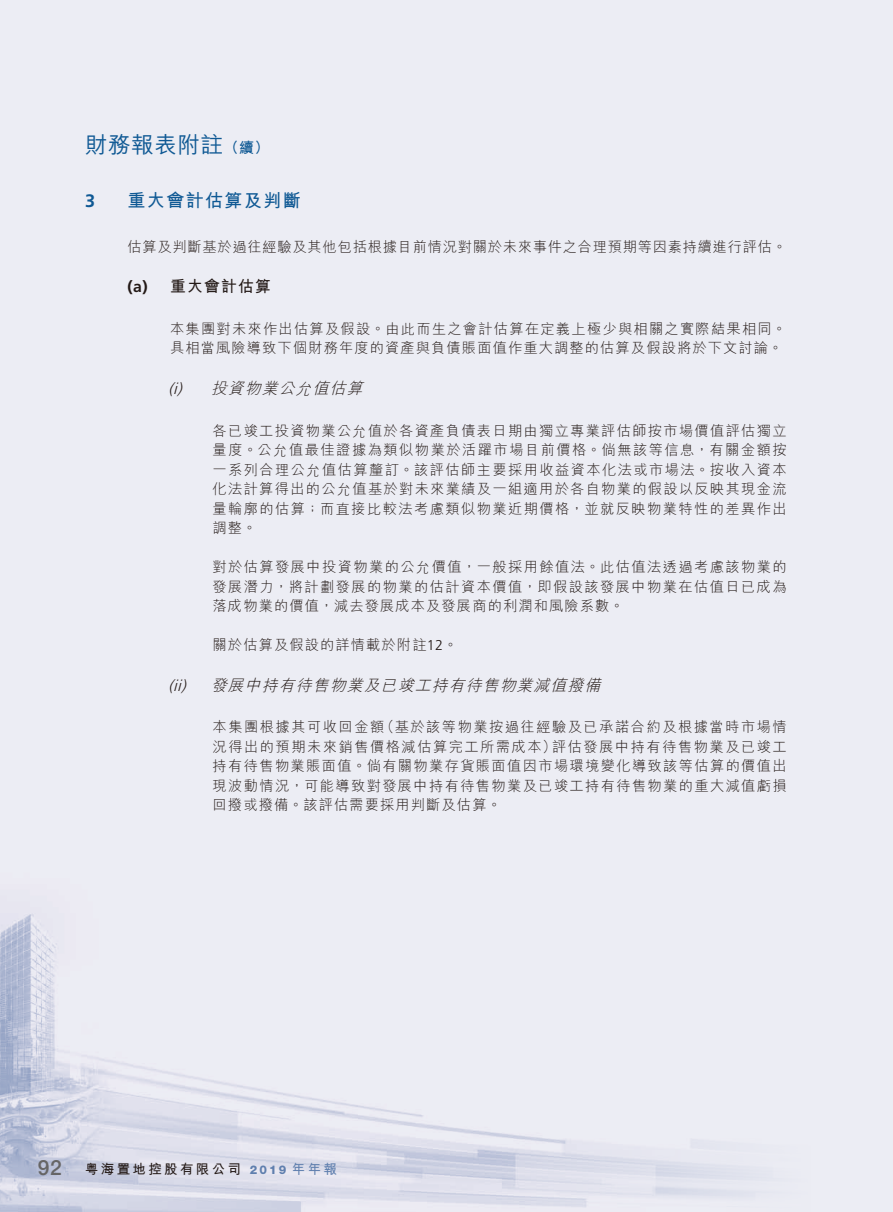
<style>
.page{position:relative;width:893px;height:1212px;background:#fff}
.page>*{position:absolute;margin:0;border:0;box-sizing:border-box;transform-origin:0 0}
.t1{font:500 22.5px "M Hei HK";letter-spacing:.03em;color:#0f5994}
._01_H1{font:700 18px "M Hei HK";letter-spacing:.08em;color:#0f5994}
._01_H1-2{font:700 18px "Frutiger LT Std";color:#0f5994}
._03_H3{font:italic 300 15.75px "M Hei HK";color:#231916}
._02_H2{font:700 15.75px "M Hei HK";letter-spacing:.08em;color:#231916}
._03_H3-2{font:italic 300 15.75px "Frutiger LT Std";color:#231916}
._00_txt{font:300 14.25px/19.5px "M Hei HK";letter-spacing:.08em;color:#231916;text-align:justify}
._00_txt-2{font:300 14.25px "M Hei HK";letter-spacing:.055em;color:#231916}
.t2{font:700 13.5px "M Hei HK";letter-spacing:.175em;color:#231916}
.s1{font-weight:700;font-size:15px}
.s2{font-family:"Frutiger LT Std"}
.s3{font-family:"Helvetica Neue LT Std";font-weight:500;font-size:21px;color:#666565}
.s4{font-family:"M Hei HKS"}
.s5{font-family:"Helvetica Neue LT Std";font-weight:800;font-size:12px;color:#5f7fae}
.s6{color:#5f7fae}
</style>
<div class="page">
<div style="left:0;top:0;width:892px;height:1212px;background:#ecedf4"></div>
<img style="left:0;top:913px;width:759px;height:299px">
<h1 class="t1" style="left:85px;top:128px;width:186px">財務報表附註<span class="s1">（續）</span></h1>
<p class="_01_H1-2" style="left:85px;top:191px;width:12px">3</p>
<p class="_01_H1" style="left:128px;top:188px;width:175px">重大會計估算及判斷</p>
<p class="_00_txt-2" style="left:128px;top:236px;width:661px">估算及判斷基於過往經驗及其他包括根據目前情況對關於未來事件之合理預期等因素持續進行評估。</p>
<p class="_02_H2" style="left:128px;top:275px;width:145px"><span class="s2">(a)</span> 重大會計估算</p>
<p class="_00_txt" style="left:170px;top:318px;width:618px">本集團對未來作出估算及假設。由此而生之會計估算在定義上極少與相關之實際結果相同。具相當風險導致下個財務年度的資產與負債賬面值作重大調整的估算及假設將於下文討論。</p>
<p class="_03_H3" style="left:168px;top:377px;width:201px"><span class="s2">(i)</span> 投資物業公允值估算</p>
<p class="_00_txt" style="left:213px;top:420px;width:576px">各已竣工投資物業公允值於各資產負債表日期由獨立專業評估師按市場價值評估獨立量度。公允值最佳證據為類似物業於活躍市場目前價格。倘無該等信息，有關金額按一系列合理公允值估算釐訂。該評估師主要採用收益資本化法或市場法。按收入資本化法計算得出的公允值基於對未來業績及一組適用於各自物業的假設以反映其現金流量輪廓的估算；而直接比較法考慮類似物業近期價格，並就反映物業特性的差異作出調整。</p>
<p class="_00_txt" style="left:213px;top:557px;width:575px">對於估算發展中投資物業的公允價值，一般採用餘值法。此估值法透過考慮該物業的發展潛力，將計劃發展的物業的估計資本價值，即假設該發展中物業在估值日已成為落成物業的價值，減去發展成本及發展商的利潤和風險系數。</p>
<p class="_00_txt" style="left:213px;top:635px;width:247px">關於估算及假設的詳情載於附註<span class="s2">12</span>。</p>
<p class="_03_H3-2" style="left:168px;top:676px;width:23px">(ii)</p>
<p class="_03_H3" style="left:211px;top:674px;width:396px">發展中持有待售物業及已竣工持有待售物業減值撥備</p>
<p class="_00_txt" style="left:213px;top:717px;width:576px">本集團根據其可收回金額（基於該等物業按過往經驗及已承諾合約及根據當時市場情況得出的預期未來銷售價格減估算完工所需成本）評估發展中持有待售物業及已竣工持有待售物業賬面值。倘有關物業存貨賬面值因市場環境變化導致該等估算的價值出現波動情況，可能導致對發展中持有待售物業及已竣工持有待售物業的重大減值虧損回撥或撥備。該評估需要採用判斷及估算。</p>
<p class="t2" style="left:38px;top:1159px;width:301px"><span class="s3">92</span> <span class="s4">粵</span>海置地控股有限公司 <span class="s5">2019</span> <span class="s6">年年報</span></p>
</div>
